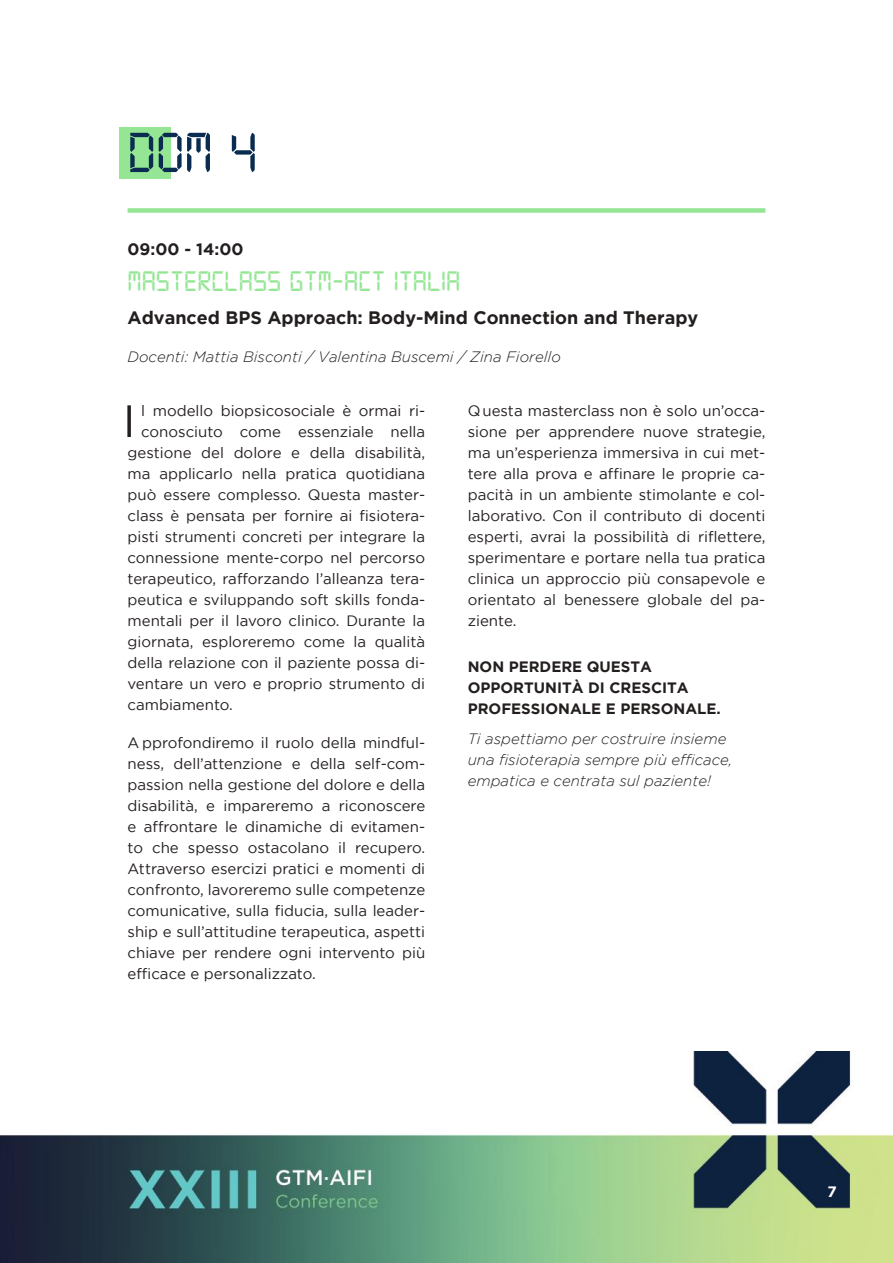
<style>
.page{position:relative;width:893px;height:1263px;background:#fff}
.page>*{position:absolute;margin:0;border:0;box-sizing:border-box;transform-origin:0 0}
.t1{font:60px "Digital 7";color:#0a2c50}
.t2{font:45px "Gotham";color:#241f1f}
.t3{font:30px "Digital 7";color:#94e694}
.t4{font:700 18px "Gotham";color:#241f1f}
.t5{font:700 16.5px "Gotham";color:#241f1f}
.t6{font:15px/21px "Gotham";color:#241f1f;text-align:justify}
.t7{font:italic 300 15px/21px "Gotham";color:#241f1f}
.t8{font:700 15px/21px "Gotham";color:#241f1f}
.t9{font:700 15px "Gotham";color:#fff}
</style>
<div class="page">
<img style="left:0;top:1052px;width:893px;height:211px">
<div style="left:119px;top:128px;width:51px;height:51px;background:#94e694"></div>
<div style="left:128px;top:208px;width:637px;height:5px;background:#94e694"></div>
<h1 class="t1" style="left:128px;top:126px;width:131px">DOM 4</h1>
<p class="t5" style="left:128px;top:240px;width:117px">09:00 - 14:00</p>
<h3 class="t3" style="left:128px;top:268px;width:334px">MASTERCLASS GTM-ACT ITALIA</h3>
<p class="t4" style="left:128px;top:307px;width:572px">Advanced BPS Approach: Body-Mind Connection and Therapy</p>
<p class="t7" style="left:128px;top:346px;width:435px">Docenti: Mattia Bisconti / Valentina Buscemi / Zina Fiorello</p>
<h2 class="t2" style="left:123px;top:396px;width:15px">I</h2>
<p class="t6" style="left:141px;top:400px;width:285px">l modello biopsicosociale è ormai ri-</p>
<p class="t6" style="left:141px;top:421px;width:285px">conosciuto come essenziale nella</p>
<p class="t6" style="left:128px;top:442px;width:299px">gestione del dolore e della disabilità,</p>
<p class="t6" style="left:128px;top:463px;width:299px">ma applicarlo nella pratica quotidiana</p>
<p class="t6" style="left:128px;top:484px;width:299px">può essere complesso. Questa master-</p>
<p class="t6" style="left:128px;top:505px;width:299px">class è pensata per fornire ai fisiotera-</p>
<p class="t6" style="left:128px;top:526px;width:299px">pisti strumenti concreti per integrare la</p>
<p class="t6" style="left:128px;top:547px;width:299px">connessione mente-corpo nel percorso</p>
<p class="t6" style="left:128px;top:568px;width:299px">terapeutico, rafforzando l’alleanza tera-</p>
<p class="t6" style="left:128px;top:589px;width:299px">peutica e sviluppando soft skills fonda-</p>
<p class="t6" style="left:128px;top:610px;width:299px">mentali per il lavoro clinico. Durante la</p>
<p class="t6" style="left:128px;top:631px;width:299px">giornata, esploreremo come la qualità</p>
<p class="t6" style="left:128px;top:652px;width:299px">della relazione con il paziente possa di-</p>
<p class="t6" style="left:128px;top:673px;width:299px">ventare un vero e proprio strumento di</p>
<p class="t6" style="left:128px;top:694px;width:107px">cambiamento.</p>
<p class="t6" style="left:128px;top:732px;width:299px">A pprofondiremo il ruolo della mindful&shy;ness, dell’attenzione e della self-com&shy;passion nella gestione del dolore e della disabilità, e impareremo a riconoscere e affrontare le dinamiche di evitamen&shy;to che spesso ostacolano il recupero.<br>Attraverso esercizi pratici e momenti di confronto, lavoreremo sulle competenze comunicative, sulla fiducia, sulla leader&shy;ship e sull’attitudine terapeutica, aspetti chiave per rendere ogni intervento più efficace e personalizzato.</p>
<p class="t6" style="left:468px;top:400px;width:299px">Questa masterclass non è solo un’occa&shy;sione per apprendere nuove strategie, ma un’esperienza immersiva in cui met&shy;tere alla prova e affinare le proprie ca&shy;pacità in un ambiente stimolante e col&shy;laborativo. Con il contributo di docenti esperti, avrai la possibilità di riflettere, sperimentare e portare nella tua pratica clinica un approccio più consapevole e orientato al benessere globale del pa&shy;ziente.</p>
<p class="t8" style="left:468px;top:656px;width:255px">NON PERDERE QUESTA<br>OPPORTUNITÀ DI CRESCITA<br>PROFESSIONALE E PERSONALE.</p>
<p class="t7" style="left:468px;top:728px;width:266px">Ti aspettiamo per costruire insieme una fisioterapia sempre più efficace, empatica e centrata sul paziente!</p>
<p class="t9" style="left:827px;top:1183px;width:11px">7</p>
</div>
